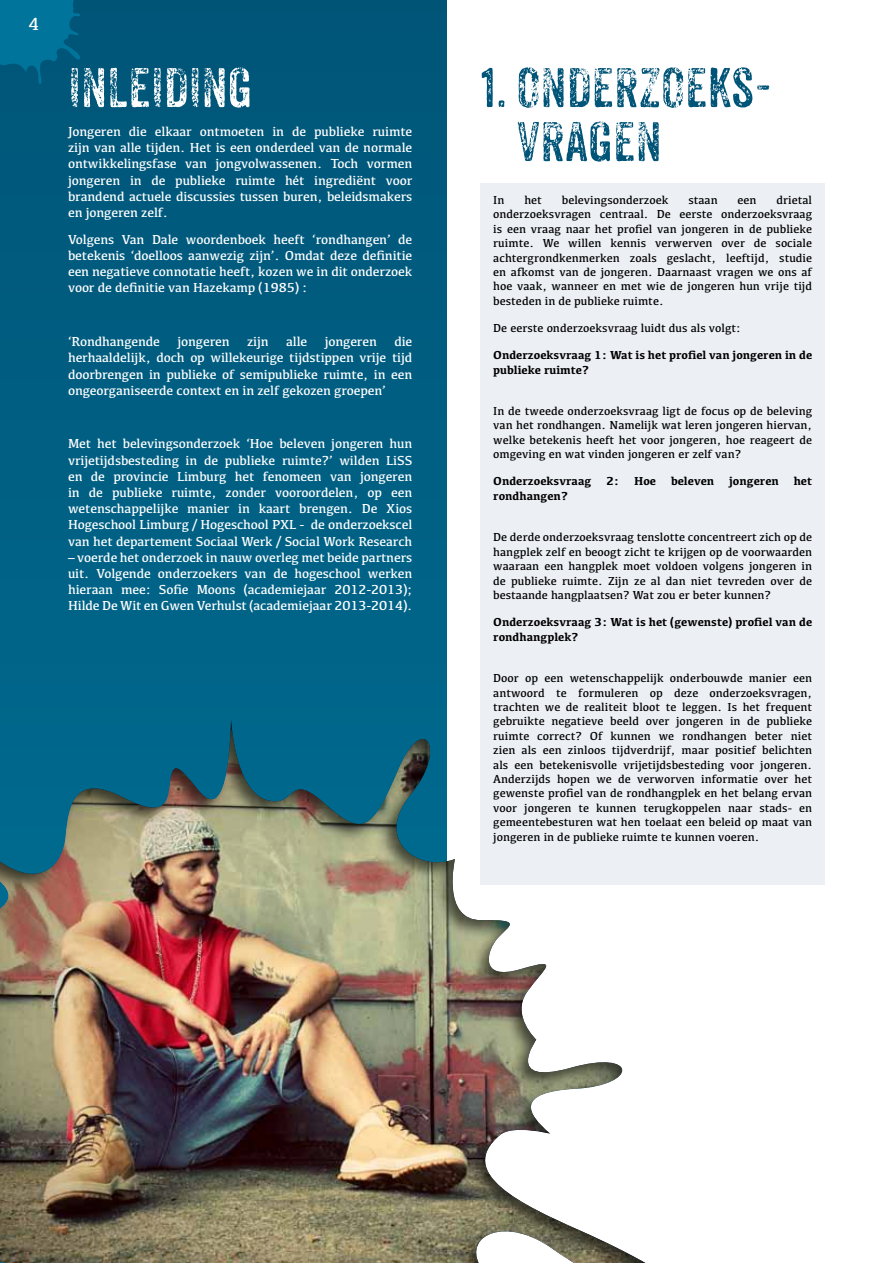
<style>
.page{position:relative;width:893px;height:1263px;background:#fff}
.page>*{position:absolute;margin:0;border:0;box-sizing:border-box;transform-origin:0 0}
.t1{font:54px/54px "Anodyne";color:#005477}
.t2{font:54px "Anodyne";color:#fff}
.t3{font:18px "Kefa";color:#fff}
.t4{font:13.5px/16.2px "Kefa";letter-spacing:-.01em;color:#fff;text-align:justify}
.t5{font:12px/14.4px "Kefa";color:#000;text-align:justify}
.t6{font:700 12px/14.4px "Kefa";color:#000}
</style>
<div class="page">
<div style="left:0;top:0;width:446px;height:1263px;background:#005d80"></div>
<div style="left:480px;top:183px;width:345px;height:701px;background:#eceff4"></div>
<svg style="left:0;top:0;width:80px;height:84px"></svg>
<img style="left:0;top:685px;width:745px;height:578px">
<h2 class="t3" style="left:29px;top:13px;width:12px">4</h2>
<h1 class="t2" style="left:68px;top:55px;width:186px">INLEIDING</h1>
<p class="t4" style="left:68px;top:123px;width:346px">Jongeren die elkaar ontmoeten in de publieke ruimte zijn van alle tijden. Het is een onderdeel van de normale ontwikkelingsfase van jongvolwassenen. Toch vormen jongeren in de publieke ruimte hét ingrediënt voor brandend actuele discussies tussen buren, beleidsmakers en jongeren zelf.</p>
<p class="t4" style="left:68px;top:231px;width:346px">Volgens Van Dale woordenboek heeft ‘rondhangen’ de betekenis ‘doelloos aanwezig zijn’. Omdat deze definitie een negatieve connotatie heeft, kozen we in dit onderzoek voor de definitie van Hazekamp (1985) :</p>
<p class="t4" style="left:68px;top:333px;width:346px;text-indent:326px">die herhaaldelijk, doch op willekeurige tijdstippen vrije tijd doorbrengen in publieke of semipublieke ruimte, in een ongeorganiseerde context en in zelf gekozen groepen’</p>
<p class="t4" style="left:68px;top:333px;width:94px">‘Rondhangende</p>
<p class="t4" style="left:177px;top:333px;width:54px">jongeren</p>
<p class="t4" style="left:247px;top:333px;width:23px">zijn</p>
<p class="t4" style="left:286px;top:333px;width:23px">alle</p>
<p class="t4" style="left:325px;top:333px;width:54px">jongeren</p>
<p class="t4" style="left:68px;top:435px;width:346px">Met het belevingsonderzoek ‘Hoe beleven jongeren hun vrijetijdsbesteding in de publieke ruimte?’ wilden LiSS en de provincie Limburg het fenomeen van jongeren in de publieke ruimte, zonder vooroordelen, op een wetenschappelijke manier in kaart brengen. De Xios Hogeschool Limburg / Hogeschool PXL - de onderzoekscel van het departement Sociaal Werk / Social Work Research</p>
<p class="t4" style="left:68px;top:549px;width:346px">– voerde het onderzoek in nauw overleg met beide partners uit. Volgende onderzoekers van de hogeschool werken hieraan mee: Sofie Moons (academiejaar 2012-2013); Hilde De Wit en Gwen Verhulst (academiejaar 2013-2014).</p>
<h1 class="t1" style="left:516px;top:60px;width:257px;text-indent:-36px">1. ONDERZOEKs-<br>VRAGEN</h1>
<p class="t5" style="left:493px;top:192px;width:320px;text-indent:283px">drietal onderzoeksvragen centraal. De eerste onderzoeksvraag is een vraag naar het profiel van jongeren in de publieke ruimte. We willen kennis verwerven over de sociale achtergrondkenmerken zoals geslacht, leeftijd, studie en afkomst van de jongeren. Daarnaast vragen we ons af hoe vaak, wanneer en met wie de jongeren hun vrije tijd besteden in de publieke ruimte.</p>
<p class="t5" style="left:493px;top:320px;width:249px">De eerste onderzoeksvraag luidt dus als volgt:</p>
<p class="t6" style="left:493px;top:347px;width:320px">Onderzoeksvraag 1: Wat is het profiel van jongeren in de publieke ruimte?</p>
<p class="t5" style="left:493px;top:403px;width:320px">In de tweede onderzoeksvraag ligt de focus op de beleving van het rondhangen. Namelijk wat leren jongeren hiervan, welke betekenis heeft het voor jongeren, hoe reageert de omgeving en wat vinden jongeren er zelf van?</p>
<p class="t6" style="left:493px;top:473px;width:320px">Onderzoeksvraag 2: Hoe beleven jongeren het rondhangen?</p>
<p class="t5" style="left:493px;top:530px;width:320px">De derde onderzoeksvraag tenslotte concentreert zich op de hangplek zelf en beoogt zicht te krijgen op de voorwaarden waaraan een hangplek moet voldoen volgens jongeren in de publieke ruimte. Zijn ze al dan niet tevreden over de bestaande hangplaatsen? Wat zou er beter kunnen?</p>
<p class="t6" style="left:493px;top:614px;width:320px">Onderzoeksvraag 3: Wat is het (gewenste) profiel van de rondhangplek?</p>
<p class="t5" style="left:493px;top:670px;width:320px">Door op een wetenschappelijk onderbouwde manier een antwoord te formuleren op deze onderzoeksvragen, trachten we de realiteit bloot te leggen. Is het frequent gebruikte negatieve beeld over jongeren in de publieke ruimte correct? Of kunnen we rondhangen beter niet zien als een zinloos tijdverdrijf, maar positief belichten als een betekenisvolle vrijetijdsbesteding voor jongeren.<br>Anderzijds hopen we de verworven informatie over het gewenste profiel van de rondhangplek en het belang ervan voor jongeren te kunnen terugkoppelen naar stads- en gemeentebesturen wat hen toelaat een beleid op maat van jongeren in de publieke ruimte te kunnen voeren.</p>
<p class="t5" style="left:493px;top:192px;width:13px">In</p>
<p class="t5" style="left:524px;top:192px;width:19px">het</p>
<p class="t5" style="left:562px;top:192px;width:108px">belevingsonderzoek</p>
<p class="t5" style="left:688px;top:192px;width:31px">staan</p>
<p class="t5" style="left:738px;top:192px;width:21px">een</p>
</div>
